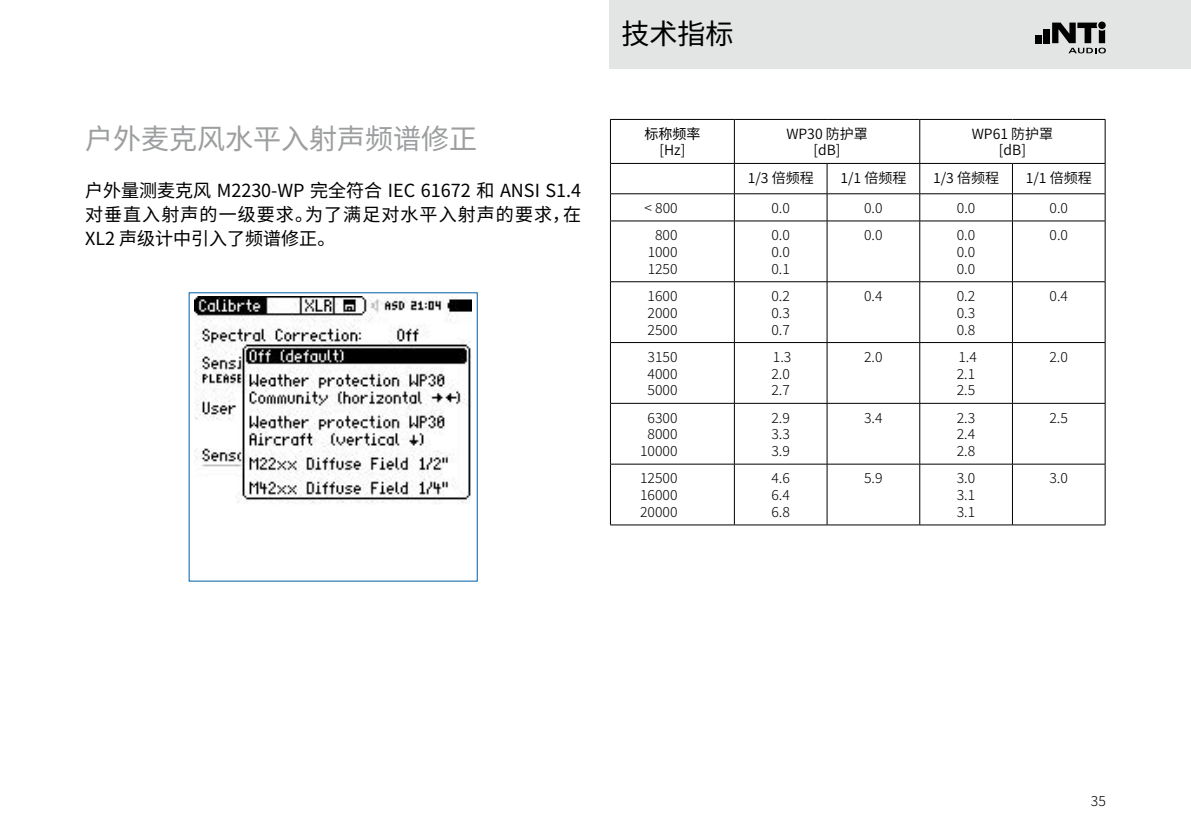
<style>
.page{position:relative;width:1191px;height:840px;background:#fff}
.page>*{position:absolute;margin:0;border:0;box-sizing:border-box;transform-origin:0 0}
.t1{font:28px "Source Han Sans SC";color:#9c9e9f}
.t2{font:28px "Source Han Sans SC";color:#000}
.t3{font:18px/24px "Source Han Sans SC";letter-spacing:.06em;color:#000;text-align:justify}
.t4{font:300 14px/16.8px "Source Han Sans SC";color:#000;text-align:justify}
.t5{font:14px/16.8px "Source Han Sans SC";color:#000;text-align:center}
.t6{font:14px "Source Han Sans SC";color:#000}
</style>
<div class="page">
<div style="left:609px;top:0;width:582px;height:68px;background:#e3e4e4"></div>
<div style="left:1043px;top:29px;width:7px;height:14px;background:#000"></div>
<div style="left:1035px;top:35px;width:6px;height:8px;background:#000"></div>
<svg style="left:1052px;top:23px;width:53px;height:30px"></svg>
<div style="left:1098px;top:22px;width:7px;height:7px;background:#000;border-radius:50%"></div>
<img style="left:194px;top:296px;width:278px;height:208px">
<hr style="left:610px;top:119px;width:124px;height:1px;background:#000">
<hr style="left:610px;top:120px;width:1px;height:43px;background:#000">
<hr style="left:734px;top:119px;width:93px;height:1px;background:#000">
<hr style="left:734px;top:120px;width:1px;height:43px;background:#000">
<hr style="left:827px;top:119px;width:92px;height:1px;background:#000">
<hr style="left:919px;top:119px;width:93px;height:1px;background:#000">
<hr style="left:919px;top:120px;width:1px;height:43px;background:#000">
<hr style="left:1012px;top:119px;width:93px;height:1px;background:#000">
<hr style="left:1104px;top:120px;width:1px;height:43px;background:#000">
<hr style="left:610px;top:163px;width:124px;height:1px;background:#000">
<hr style="left:610px;top:163px;width:1px;height:30px;background:#000">
<hr style="left:734px;top:163px;width:93px;height:1px;background:#000">
<hr style="left:734px;top:163px;width:1px;height:30px;background:#000">
<hr style="left:827px;top:163px;width:92px;height:1px;background:#000">
<hr style="left:826px;top:163px;width:1px;height:30px;background:#000">
<hr style="left:919px;top:163px;width:93px;height:1px;background:#000">
<hr style="left:919px;top:163px;width:1px;height:30px;background:#000">
<hr style="left:1012px;top:163px;width:93px;height:1px;background:#000">
<hr style="left:1012px;top:163px;width:1px;height:30px;background:#000">
<hr style="left:1104px;top:163px;width:1px;height:30px;background:#000">
<hr style="left:610px;top:193px;width:124px;height:1px;background:#000">
<svg style="left:610px;top:194px;width:1px;height:26px"></svg>
<hr style="left:734px;top:193px;width:93px;height:1px;background:#000">
<svg style="left:734px;top:194px;width:1px;height:26px"></svg>
<hr style="left:827px;top:193px;width:92px;height:1px;background:#000">
<svg style="left:826px;top:194px;width:1px;height:26px"></svg>
<hr style="left:919px;top:193px;width:93px;height:1px;background:#000">
<svg style="left:919px;top:194px;width:1px;height:26px"></svg>
<hr style="left:1012px;top:193px;width:93px;height:1px;background:#000">
<svg style="left:1012px;top:194px;width:1px;height:26px"></svg>
<svg style="left:1104px;top:194px;width:1px;height:26px"></svg>
<hr style="left:610px;top:220px;width:124px;height:1px;background:#000">
<hr style="left:610px;top:221px;width:1px;height:60px;background:#000">
<hr style="left:734px;top:220px;width:93px;height:1px;background:#000">
<hr style="left:734px;top:221px;width:1px;height:60px;background:#000">
<hr style="left:827px;top:220px;width:92px;height:1px;background:#000">
<hr style="left:826px;top:221px;width:1px;height:60px;background:#000">
<hr style="left:919px;top:220px;width:93px;height:1px;background:#000">
<hr style="left:919px;top:221px;width:1px;height:60px;background:#000">
<hr style="left:1012px;top:220px;width:93px;height:1px;background:#000">
<hr style="left:1012px;top:221px;width:1px;height:60px;background:#000">
<hr style="left:1104px;top:221px;width:1px;height:60px;background:#000">
<hr style="left:610px;top:281px;width:124px;height:1px;background:#000">
<hr style="left:610px;top:282px;width:1px;height:60px;background:#000">
<hr style="left:734px;top:281px;width:93px;height:1px;background:#000">
<hr style="left:734px;top:282px;width:1px;height:60px;background:#000">
<hr style="left:827px;top:281px;width:92px;height:1px;background:#000">
<hr style="left:826px;top:282px;width:1px;height:60px;background:#000">
<hr style="left:919px;top:281px;width:93px;height:1px;background:#000">
<hr style="left:919px;top:282px;width:1px;height:60px;background:#000">
<hr style="left:1012px;top:281px;width:93px;height:1px;background:#000">
<hr style="left:1012px;top:282px;width:1px;height:60px;background:#000">
<hr style="left:1104px;top:282px;width:1px;height:60px;background:#000">
<hr style="left:610px;top:342px;width:124px;height:1px;background:#000">
<hr style="left:610px;top:342px;width:1px;height:61px;background:#000">
<hr style="left:734px;top:342px;width:93px;height:1px;background:#000">
<hr style="left:734px;top:342px;width:1px;height:61px;background:#000">
<hr style="left:827px;top:342px;width:92px;height:1px;background:#000">
<hr style="left:826px;top:342px;width:1px;height:61px;background:#000">
<hr style="left:919px;top:342px;width:93px;height:1px;background:#000">
<hr style="left:919px;top:342px;width:1px;height:61px;background:#000">
<hr style="left:1012px;top:342px;width:93px;height:1px;background:#000">
<hr style="left:1012px;top:342px;width:1px;height:61px;background:#000">
<hr style="left:1104px;top:342px;width:1px;height:61px;background:#000">
<hr style="left:610px;top:403px;width:124px;height:1px;background:#000">
<hr style="left:610px;top:403px;width:1px;height:60px;background:#000">
<hr style="left:734px;top:403px;width:93px;height:1px;background:#000">
<hr style="left:734px;top:403px;width:1px;height:60px;background:#000">
<hr style="left:827px;top:403px;width:92px;height:1px;background:#000">
<hr style="left:826px;top:403px;width:1px;height:60px;background:#000">
<hr style="left:919px;top:403px;width:93px;height:1px;background:#000">
<hr style="left:919px;top:403px;width:1px;height:60px;background:#000">
<hr style="left:1012px;top:403px;width:93px;height:1px;background:#000">
<hr style="left:1012px;top:403px;width:1px;height:60px;background:#000">
<hr style="left:1104px;top:403px;width:1px;height:60px;background:#000">
<hr style="left:610px;top:463px;width:124px;height:1px;background:#000">
<hr style="left:610px;top:464px;width:1px;height:60px;background:#000">
<hr style="left:734px;top:463px;width:93px;height:1px;background:#000">
<hr style="left:734px;top:464px;width:1px;height:60px;background:#000">
<hr style="left:827px;top:463px;width:92px;height:1px;background:#000">
<hr style="left:826px;top:464px;width:1px;height:60px;background:#000">
<hr style="left:919px;top:463px;width:93px;height:1px;background:#000">
<hr style="left:919px;top:464px;width:1px;height:60px;background:#000">
<hr style="left:1012px;top:463px;width:93px;height:1px;background:#000">
<hr style="left:1012px;top:464px;width:1px;height:60px;background:#000">
<hr style="left:1104px;top:464px;width:1px;height:60px;background:#000">
<hr style="left:610px;top:524px;width:124px;height:1px;background:#000">
<hr style="left:734px;top:524px;width:93px;height:1px;background:#000">
<hr style="left:827px;top:524px;width:92px;height:1px;background:#000">
<hr style="left:919px;top:524px;width:93px;height:1px;background:#000">
<hr style="left:1012px;top:524px;width:93px;height:1px;background:#000">
<h1 class="t1" style="left:85px;top:123px;width:393px">户外麦克风水平入射声频谱修正</h1>
<p class="t3" style="left:85px;top:179px;width:498px">户外量测麦克风 M2230-WP 完全符合 IEC 61672 和 ANSI S1.4对垂直入射声的一级要求。为了满足对水平入射声的要求，在XL2 声级计中引入了频谱修正。</p>
<h1 class="t2" style="left:621px;top:18px;width:113px">技术指标</h1>
<p class="t6" style="left:644px;top:125px;width:57px">标称频率</p>
<p class="t5" style="left:659px;top:142px;width:27px">[Hz]</p>
<p class="t5" style="left:786px;top:125px;width:83px">WP30 防护罩[dB]</p>
<p class="t5" style="left:971px;top:125px;width:83px">WP61 防护罩[dB]</p>
<p class="t5" style="left:747px;top:169px;width:67px">1/3 倍频程</p>
<p class="t5" style="left:840px;top:169px;width:67px">1/1 倍频程</p>
<p class="t5" style="left:933px;top:169px;width:67px">1/3 倍频程</p>
<p class="t5" style="left:1025px;top:169px;width:67px">1/1 倍频程</p>
<p class="t4" style="left:644px;top:199px;width:35px">&lt; 800</p>
<p class="t4" style="left:771px;top:199px;width:20px">0.0</p>
<p class="t4" style="left:864px;top:199px;width:20px">0.0</p>
<p class="t4" style="left:956px;top:199px;width:20px">0.0</p>
<p class="t4" style="left:1049px;top:199px;width:20px">0.0</p>
<p class="t4" style="left:647px;top:227px;width:31px;text-align:center">800<br>1000<br>1250</p>
<p class="t4" style="left:771px;top:227px;width:20px">0.0<br>0.0<br>0.1</p>
<p class="t4" style="left:864px;top:227px;width:20px">0.0</p>
<p class="t4" style="left:956px;top:227px;width:20px">0.0<br>0.0<br>0.0</p>
<p class="t4" style="left:1049px;top:227px;width:20px">0.0</p>
<p class="t4" style="left:647px;top:287px;width:31px">1600<br>2000<br>2500</p>
<p class="t4" style="left:771px;top:287px;width:20px">0.2<br>0.3<br>0.7</p>
<p class="t4" style="left:864px;top:287px;width:20px">0.4</p>
<p class="t4" style="left:956px;top:287px;width:20px">0.2<br>0.3<br>0.8</p>
<p class="t4" style="left:1049px;top:287px;width:20px">0.4</p>
<p class="t4" style="left:647px;top:348px;width:31px">3150<br>4000<br>5000</p>
<p class="t4" style="left:771px;top:348px;width:22px">1.3<br>2.0<br>2.7</p>
<p class="t4" style="left:864px;top:348px;width:20px">2.0</p>
<p class="t4" style="left:956px;top:348px;width:22px">1.4<br>2.1<br>2.5</p>
<p class="t4" style="left:1049px;top:348px;width:20px">2.0</p>
<p class="t4" style="left:640px;top:409px;width:39px;text-align:center">6300<br>8000<br>10000</p>
<p class="t4" style="left:771px;top:409px;width:20px">2.9<br>3.3<br>3.9</p>
<p class="t4" style="left:864px;top:409px;width:20px">3.4</p>
<p class="t4" style="left:956px;top:409px;width:20px">2.3<br>2.4<br>2.8</p>
<p class="t4" style="left:1049px;top:409px;width:20px">2.5</p>
<p class="t4" style="left:640px;top:470px;width:39px">12500<br>16000<br>20000</p>
<p class="t4" style="left:771px;top:470px;width:20px">4.6<br>6.4<br>6.8</p>
<p class="t4" style="left:864px;top:470px;width:20px">5.9</p>
<p class="t4" style="left:956px;top:470px;width:20px">3.0<br>3.1<br>3.1</p>
<p class="t4" style="left:1049px;top:470px;width:20px">3.0</p>
<p class="t4" style="left:1091px;top:792px;width:16px">35</p>
</div>
